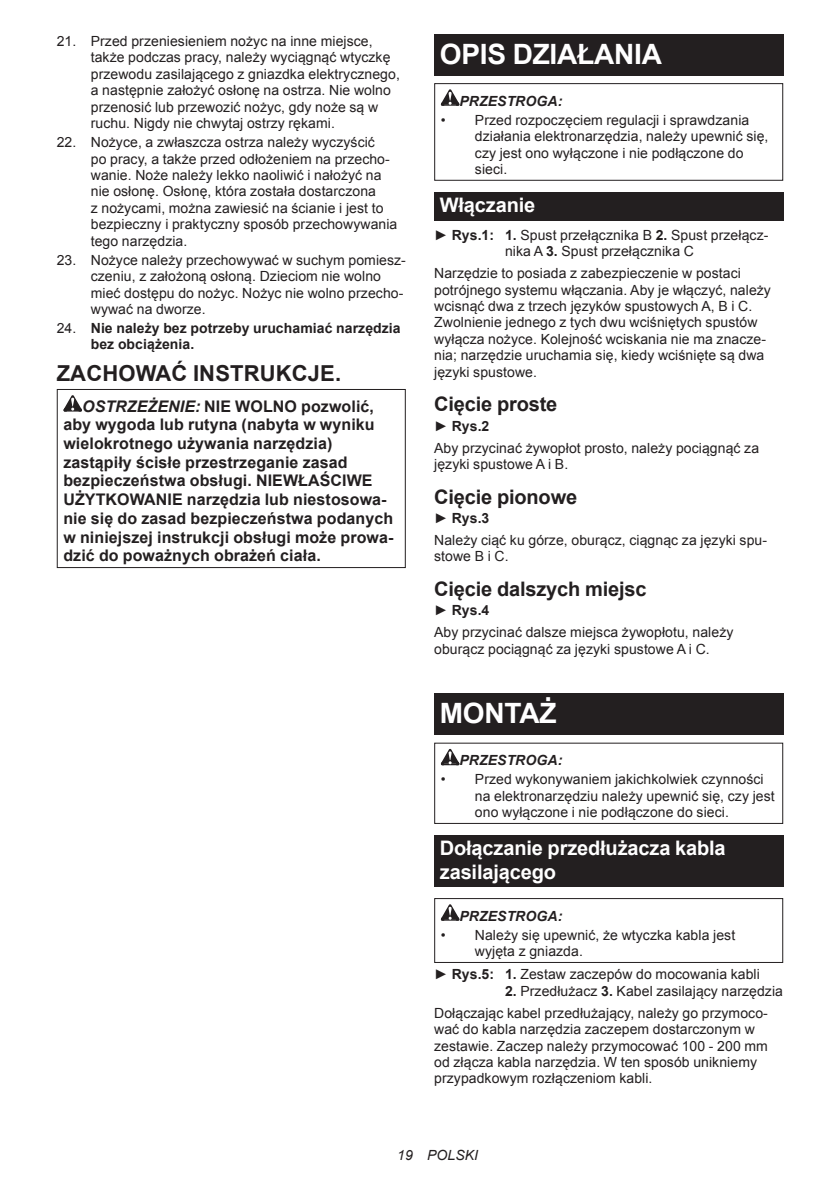
<style>
.page{position:relative;width:840px;height:1191px;background:#fff}
.page>*{position:absolute;margin:0;border:0;box-sizing:border-box;transform-origin:0 0}
.t1{font:700 28px "Arial";letter-spacing:-.01em;color:#fff}
.t2{font:700 22px "Arial";letter-spacing:.005em;color:#231f20}
.t3{font:700 20px/23.4px "Arial";letter-spacing:-.01em;color:#fff}
.t4{font:700 20px "Arial";letter-spacing:-.01em;color:#231f20}
.t5{font:700 16px/18.8px "Arial";letter-spacing:.005em;color:#231f20}
.t6{font:14px/16.4px "Arial";letter-spacing:.005em;color:#231f20}
.t7{font:700 14px/16.4px "Arial";letter-spacing:.005em;color:#231f20}
.t8{font:italic 700 14px "Arial";letter-spacing:.005em;color:#231f20}
.t9{font:italic 14px "Arial";letter-spacing:.005em;color:#231f20}
.s1{font-weight:400}
.s2{font-style:italic}
.s3{font-weight:700}
</style>
<div class="page">
<svg style="left:63px;top:395px;width:19px;height:16px"></svg>
<div style="left:57px;top:389px;width:348px;height:179px;border:1px solid #231f20"></div>
<div style="left:434px;top:34px;width:348px;height:41px;background:#231f20"></div>
<svg style="left:440px;top:89px;width:19px;height:17px"></svg>
<div style="left:434px;top:83px;width:348px;height:98px;border:1px solid #231f20"></div>
<div style="left:434px;top:192px;width:348px;height:29px;background:#231f20"></div>
<div style="left:434px;top:693px;width:348px;height:41px;background:#231f20"></div>
<svg style="left:440px;top:749px;width:19px;height:16px"></svg>
<div style="left:434px;top:742px;width:348px;height:82px;border:1px solid #231f20"></div>
<div style="left:434px;top:835px;width:348px;height:52px;background:#231f20"></div>
<svg style="left:440px;top:904px;width:19px;height:16px"></svg>
<div style="left:434px;top:898px;width:348px;height:65px;border:1px solid #231f20"></div>
<p class="t6" style="left:91px;top:33px;width:310px;text-indent:-34px">21. Przed przeniesieniem nożyc na inne miejsce, także podczas pracy, należy wyciągnąć wtyczkę przewodu zasilającego z gniazdka elektrycznego, a następnie założyć osłonę na ostrza. Nie wolno przenosić lub przewozić nożyc, gdy noże są w ruchu. Nigdy nie chwytaj ostrzy rękami.</p>
<p class="t6" style="left:91px;top:134px;width:308px;text-indent:-34px">22. Nożyce, a zwłaszcza ostrza należy wyczyścić<br>po pracy, a także przed odłożeniem na przecho&shy;wanie. Noże należy lekko naoliwić i nałożyć na nie osłonę. Osłonę, która została dostarczona<br>z nożycami, można zawiesić na ścianie i jest to bezpieczny i praktyczny sposób przechowywania tego narzędzia.</p>
<p class="t6" style="left:91px;top:252px;width:316px;text-indent:-34px">23. Nożyce należy przechowywać w suchym pomiesz&shy;czeniu, z założoną osłoną. Dzieciom nie wolno mieć dostępu do nożyc. Nożyc nie wolno przecho&shy;wywać na dworze.</p>
<p class="t7" style="left:91px;top:320px;width:311px;text-indent:-34px"><span class="s1">24.</span> Nie należy bez potrzeby uruchamiać narzędzia bez obciążenia.</p>
<h2 class="t2" style="left:57px;top:358px;width:286px">ZACHOWAĆ INSTRUKCJE.</h2>
<p class="t5" style="left:63px;top:397px;width:331px;text-indent:19px"><span class="s2">OSTRZEŻENIE:</span> NIE WOLNO pozwolić, aby wygoda lub rutyna (nabyta w wyniku wielokrotnego używania narzędzia) zastąpiły ścisłe przestrzeganie zasad bezpieczeństwa obsługi. NIEWŁAŚCIWE UŻYTKOWANIE narzędzia lub niestosowa&shy;nie się do zasad bezpieczeństwa podanych w niniejszej instrukcji obsługi może prowa&shy;dzić do poważnych obrażeń ciała.</p>
<h1 class="t1" style="left:439px;top:35px;width:223px">OPIS DZIAŁANIA</h1>
<p class="t8" style="left:459px;top:91px;width:104px">PRZESTROGA:</p>
<p class="t6" style="left:474px;top:112px;width:295px;text-indent:-34px">• Przed rozpoczęciem regulacji i sprawdzania działania elektronarzędzia, należy upewnić się, czy jest ono wyłączone i nie podłączone do sieci.</p>
<h3 class="t3" style="left:439px;top:194px;width:97px">Włączanie</h3>
<p class="t6" style="left:434px;top:227px;width:335px;text-align:center">► <span class="s3">Rys.1: 1.</span> Spust przełącznika B <span class="s3">2.</span> Spust przełącz&shy;nika A <span class="s3">3.</span> Spust przełącznika C</p>
<p class="t6" style="left:434px;top:265px;width:338px">Narzędzie to posiada z zabezpieczenie w postaci potrójnego systemu włączania. Aby je włączyć, należy wcisnąć dwa z trzech języków spustowych A, B i C.<br>Zwolnienie jednego z tych dwu wciśniętych spustów wyłącza nożyce. Kolejność wciskania nie ma znacze&shy;nia; narzędzie uruchamia się, kiedy wciśnięte są dwa języki spustowe.</p>
<h3 class="t4" style="left:434px;top:391px;width:125px">Cięcie proste</h3>
<p class="t6" style="left:434px;top:415px;width:326px;line-height:22px">► <span class="s3">Rys.2<br></span>Aby przycinać żywopłot prosto, należy pociągnąć za</p>
<p class="t6" style="left:434px;top:456px;width:135px">języki spustowe A i B.</p>
<h3 class="t4" style="left:434px;top:483px;width:144px">Cięcie pionowe</h3>
<p class="t6" style="left:434px;top:507px;width:334px;line-height:22px">► <span class="s3">Rys.3<br></span>Należy ciąć ku górze, oburącz, ciągnąc za języki spu-</p>
<p class="t6" style="left:434px;top:548px;width:76px">stowe B i C.</p>
<h3 class="t4" style="left:434px;top:576px;width:214px">Cięcie dalszych miejsc</h3>
<p class="t6" style="left:434px;top:599px;width:300px;line-height:22px">► <span class="s3">Rys.4<br></span>Aby przycinać dalsze miejsca żywopłotu, należy</p>
<p class="t6" style="left:434px;top:641px;width:277px">oburącz pociągnąć za języki spustowe A i C.</p>
<h1 class="t1" style="left:439px;top:694px;width:118px">MONTAŻ</h1>
<p class="t8" style="left:459px;top:751px;width:104px">PRZESTROGA:</p>
<p class="t6" style="left:474px;top:771px;width:301px;text-indent:-34px">• Przed wykonywaniem jakichkolwiek czynności na elektronarzędziu należy upewnić się, czy jest ono wyłączone i nie podłączone do sieci.</p>
<h3 class="t3" style="left:439px;top:837px;width:287px">Dołączanie przedłużacza kabla zasilającego</h3>
<p class="t8" style="left:459px;top:906px;width:104px">PRZESTROGA:</p>
<p class="t6" style="left:474px;top:927px;width:262px;text-indent:-34px">• Należy się upewnić, że wtyczka kabla jest wyjęta z gniazda.</p>
<p class="t6" style="left:434px;top:966px;width:327px">► <span class="s3">Rys.5: 1.</span> Zestaw zaczepów do mocowania kabli</p>
<p class="t6" style="left:434px;top:980px;width:350px;line-height:22px;text-indent:71px"><span class="s3">2.</span> Przedłużacz <span class="s3">3.</span> Kabel zasilający narzędzia<br>Dołączając kabel przedłużający, należy go przymoco-</p>
<p class="t6" style="left:434px;top:1021px;width:335px">wać do kabla narzędzia zaczepem dostarczonym w zestawie. Zaczep należy przymocować 100 - 200 mm od złącza kabla narzędzia. W ten sposób unikniemy przypadkowym rozłączeniom kabli.</p>
<p class="t9" style="left:397px;top:1146px;width:82px">19 POLSKI</p>
</div>
